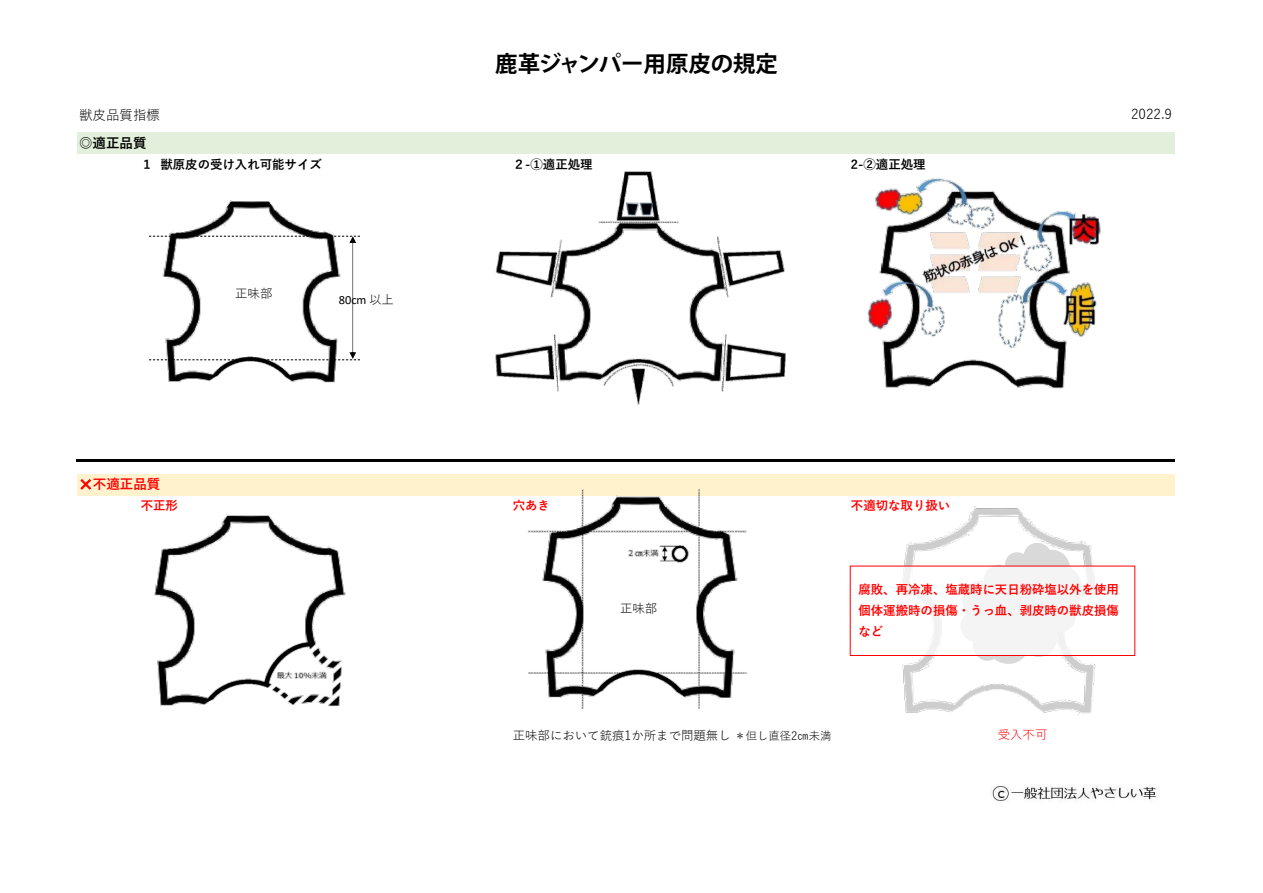
<style>
.page{position:relative;width:1263px;height:893px;background:#fff}
.page>*{position:absolute;margin:0;border:0;box-sizing:border-box;transform-origin:0 0}
.t1{font:700 22.5px "Koz Go Pro";letter-spacing:-.01em;color:#000}
.t2{font:13.5px "Yu Gothic";color:#000}
.t3{font:700 13.5px "Yu Gothic";color:#f00}
.t4{font:700 13.5px "Yu Gothic";color:#000}
.t5{font:700 12.45px/20.7px "Yu Gothic";color:#f00;text-align:justify}
.t6{font:12.45px "Yu Gothic";color:#000}
.t7{font:700 12.45px "Yu Gothic";color:#000}
.t8{font:12.45px "Yu Gothic";color:#f00}
.t9{font:12.45px "Calibri";color:#000}
.s1{font-family:"Yu Gothic"}
.s2{font-family:"MS Mincho";font-weight:400}
.s3{font-size:11.4px}
</style>
<div class="page">
<div style="left:77px;top:132px;width:1097px;height:22px;background:#e2efda"></div>
<div style="left:77px;top:474px;width:1097px;height:21px;background:#fff2cc"></div>
<svg style="left:80px;top:479px;width:11px;height:11px"></svg>
<hr style="left:76px;top:459px;width:1098px;height:2px;background:#000">
<img style="left:867px;top:495px;width:262px;height:220px">
<img style="left:154px;top:514px;width:192px;height:192px">
<img style="left:510px;top:489px;width:257px;height:220px">
<svg style="left:959px;top:541px;width:126px;height:126px"></svg>
<img style="left:990px;top:785px;width:167px;height:16px">
<div style="left:850px;top:566px;width:284px;height:89px;background:#fff"></div>
<div style="left:849px;top:566px;width:286px;height:90px;border:1px solid #f00"></div>
<img style="left:867px;top:178px;width:234px;height:211px">
<img style="left:149px;top:200px;width:211px;height:184px">
<svg style="left:149px;top:236px;width:211px;height:124px"></svg>
<img style="left:495px;top:171px;width:291px;height:234px">
<h1 class="t1" style="left:495px;top:49px;width:284px">鹿革ジャンパー用原皮の規定</h1>
<p class="t2" style="left:79px;top:102px;width:82px">獣皮品質指標</p>
<p class="t4" style="left:79px;top:135px;width:69px">◎適正品質</p>
<p class="t7" style="left:141px;top:157px;width:183px">１ 獣原皮の受け入れ可能サイズ</p>
<p class="t7" style="left:513px;top:157px;width:81px">２-①適正処理</p>
<p class="t7" style="left:851px;top:157px;width:76px">2-②適正処理</p>
<p class="t6" style="left:235px;top:282px;width:39px">正味部</p>
<p class="t9" style="left:339px;top:291px;width:57px">80cm <span class="s1">以上</span></p>
<p class="t2" style="left:1131px;top:102px;width:43px">2022.9</p>
<p class="t3" style="left:79px;top:477px;width:83px"><span class="s2">✕</span>不適正品質</p>
<p class="t5" style="left:141px;top:495px;width:39px">不正形</p>
<p class="t5" style="left:513px;top:495px;width:39px">穴あき</p>
<p class="t5" style="left:851px;top:495px;width:101px">不適切な取り扱い</p>
<p class="t6" style="left:620px;top:596px;width:39px">正味部</p>
<p class="t5" style="left:858px;top:580px;width:262px">腐敗、再冷凍、塩蔵時に天日粉砕塩以外を使用個体運搬時の損傷・うっ血、剥皮時の獣皮損傷など</p>
<p class="t6" style="left:513px;top:724px;width:320px">正味部において銃痕1か所まで問題無し <span class="s3">＊但し直径2㎝未満</span></p>
<p class="t8" style="left:960px;top:723px;width:88px">　　　受入不可</p>
</div>
